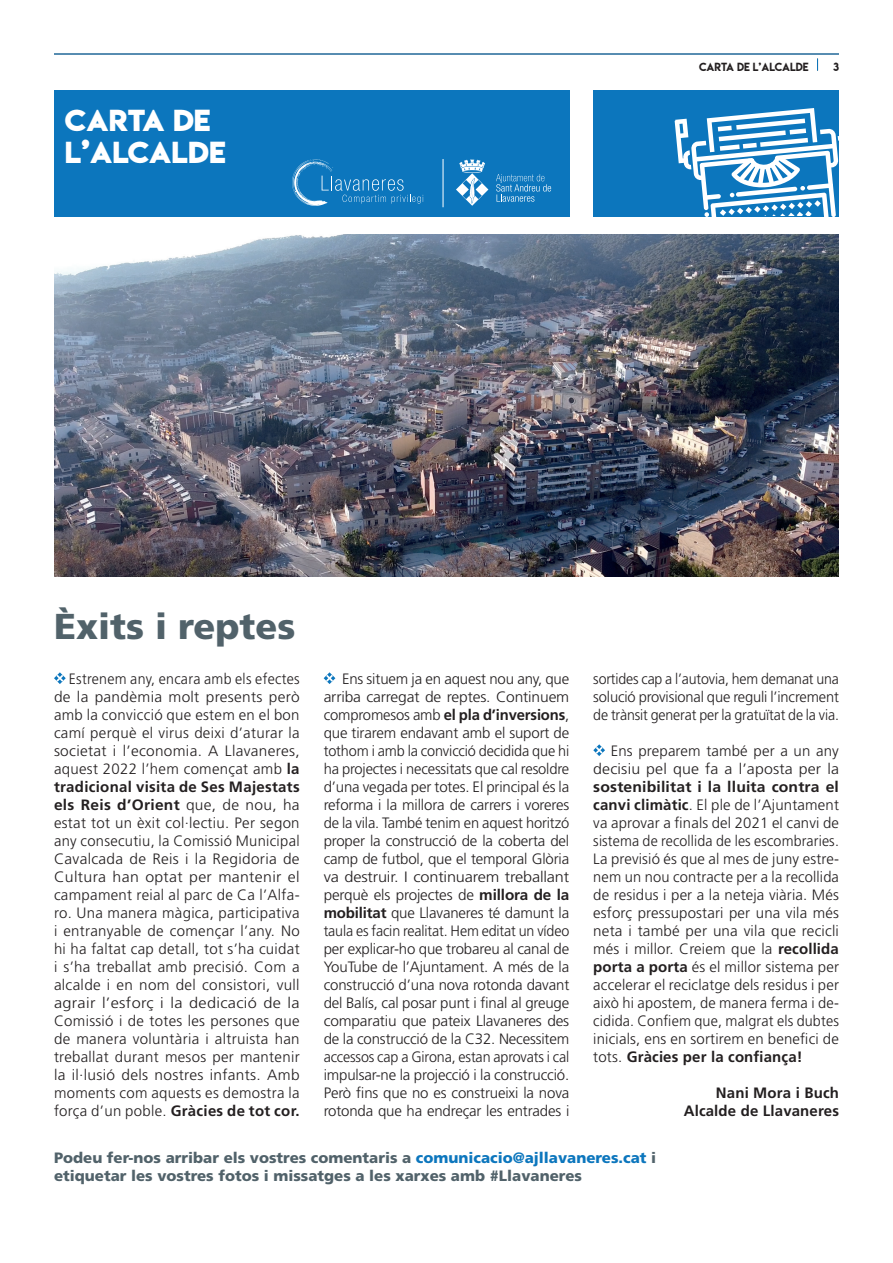
<style>
.page{position:relative;width:893px;height:1263px;background:#fff}
.page>*{position:absolute;margin:0;border:0;box-sizing:border-box;transform-origin:0 0}
.t1{font:900 36px "Frutiger LT Std";color:#51626a}
.t2{font:27px/32.4px "Lemon Milkbold";color:#fff}
.t3{font:300 15px/18px "Frutiger LT Std";letter-spacing:.01em;color:#231f20;text-align:justify}
.t4{font:300 15px/18px "Frutiger LT Std";letter-spacing:.01em;color:#231f20;text-align:justify;scale:.95 1}
.t5{font:900 15px/18px "Frutiger LT Std";color:#51626a}
.t6{font:300 15px/18px "Frutiger LT Std";letter-spacing:.01em;color:#231f20;text-align:justify;scale:.94 1}
.t7{font:700 15px/18px "Frutiger LT Std";letter-spacing:.01em;color:#231f20;text-align:right}
.t8{font:10.5px "Lemon Milk";color:#231f20}
.s1{font-weight:700}
.s2{color:#0c76bd}
</style>
<div class="page">
<div style="left:54px;top:90px;width:515px;height:126px;background:#0c76bd"></div>
<div style="left:593px;top:90px;width:246px;height:126px;background:#0c76bd"></div>
<svg style="left:675px;top:108px;width:164px;height:109px"></svg>
<hr style="left:54px;top:54px;width:785px;height:1px;background:#0c76bd">
<svg style="left:817px;top:59px;width:1px;height:12px"></svg>
<svg style="left:292px;top:159px;width:132px;height:47px"></svg>
<hr style="left:443px;top:159px;width:1px;height:48px;background:#fff">
<svg style="left:496px;top:174px;width:55px;height:28px"></svg>
<svg style="left:456px;top:159px;width:32px;height:47px"></svg>
<svg style="left:54px;top:672px;width:12px;height:12px"></svg>
<svg style="left:324px;top:672px;width:11px;height:12px"></svg>
<svg style="left:593px;top:744px;width:12px;height:12px"></svg>
<img style="left:54px;top:234px;width:784px;height:342px">
<h2 class="t2" style="left:65px;top:104px;width:162px">CARTA DE<br>L’ALCALDE</h2>
<h1 class="t1" style="left:54px;top:605px;width:243px">Èxits i reptes</h1>
<p class="t8" style="left:699px;top:59px;width:111px">CARTA DE L’ALCALDE</p>
<p class="t8" style="left:833px;top:59px;width:7px">3</p>
<p class="t4" style="left:54px;top:670px;width:260px;text-indent:15px">Estrenem any, encara amb els efectes de la pandèmia molt presents però amb la convicció que estem en el bon camí perquè el virus deixi d’aturar la societat i l’economia. A Llavaneres, aquest 2022 l’hem començat amb <span class="s1">la tradicional visita de Ses Majestats els Reis d’Orient</span> que, de nou, ha estat tot un èxit col·lectiu. Per segon any consecutiu, la Comissió Municipal Cavalcada de Reis i la Regidoria de Cultura han optat per mantenir el campament reial al parc de Ca l’Alfa&shy;ro. Una manera màgica, participativa i entranyable de començar l’any. No hi ha faltat cap detall, tot s’ha cuidat i s’ha treballat amb precisió. Com a alcalde i en nom del consistori, vull agrair l’esforç i la dedicació de la Comissió i de totes les persones que de manera voluntària i altruista han treballat durant mesos per mantenir la il·lusió dels nostres infants. Amb moments com aquests es demostra la força d’un poble. <span class="s1">Gràcies de tot cor.</span></p>
<p class="t3" style="left:324px;top:670px;width:247px;text-indent:18px">Ens situem ja en aquest nou any, que arriba carregat de reptes. Continuem compromesos amb <span class="s1">el pla d’inversions</span>, que tirarem endavant amb el suport de tothom i amb la convicció decidida que hi ha projectes i necessitats que cal resoldre d’una vegada per totes. El principal és la reforma i la millora de carrers i voreres de la vila. També tenim en aquest horitzó proper la construcció de la coberta del camp de futbol, que el temporal Glòria va destruir. I continuarem treballant perquè els projectes de <span class="s1">millora de la mobilitat</span> que Llavaneres té damunt la taula es facin realitat. Hem editat un vídeo per explicar-ho que trobareu al canal de YouTube de l’Ajuntament. A més de la construcció d’una nova rotonda davant del Balís, cal posar punt i final al greuge comparatiu que pateix Llavaneres des de la construcció de la C32. Necessitem accessos cap a Girona, estan aprovats i cal impulsar-ne la projecció i la construcció.<br>Però fins que no es construeixi la nova rotonda que ha endreçar les entrades i</p>
<p class="t6" style="left:593px;top:670px;width:263px">sortides cap a l’autovia, hem demanat una solució provisional que reguli l’increment de trànsit generat per la gratuïtat de la via.</p>
<p class="t3" style="left:593px;top:742px;width:247px;text-align:right">Ens preparem també per a un any decisiu pel que fa a l’aposta per la</p>
<p class="t3" style="left:593px;top:778px;width:247px"><span class="s1">sostenibilitat i la lluita contra el canvi climàtic</span>. El ple de l’Ajuntament va aprovar a finals del 2021 el canvi de sistema de recollida de les escombraries.<br>La previsió és que al mes de juny estre&shy;nem un nou contracte per a la recollida de residus i per a la neteja viària. Més esforç pressupostari per una vila més neta i també per una vila que recicli més i millor. Creiem que la <span class="s1">recollida porta a porta</span> és el millor sistema per accelerar el reciclatge dels residus i per això hi apostem, de manera ferma i de&shy;cidida. Confiem que, malgrat els dubtes inicials, ens en sortirem en benefici de tots. <span class="s1">Gràcies per la confiança!</span></p>
<p class="t7" style="left:684px;top:1084px;width:157px">Nani Mora i Buch<br>Alcalde de Llavaneres</p>
<p class="t5" style="left:54px;top:1149px;width:604px">Podeu fer-nos arribar els vostres comentaris a <span class="s2">comunicacio@ajllavaneres.cat</span> i etiquetar les vostres fotos i missatges a les xarxes amb #Llavaneres</p>
</div>
